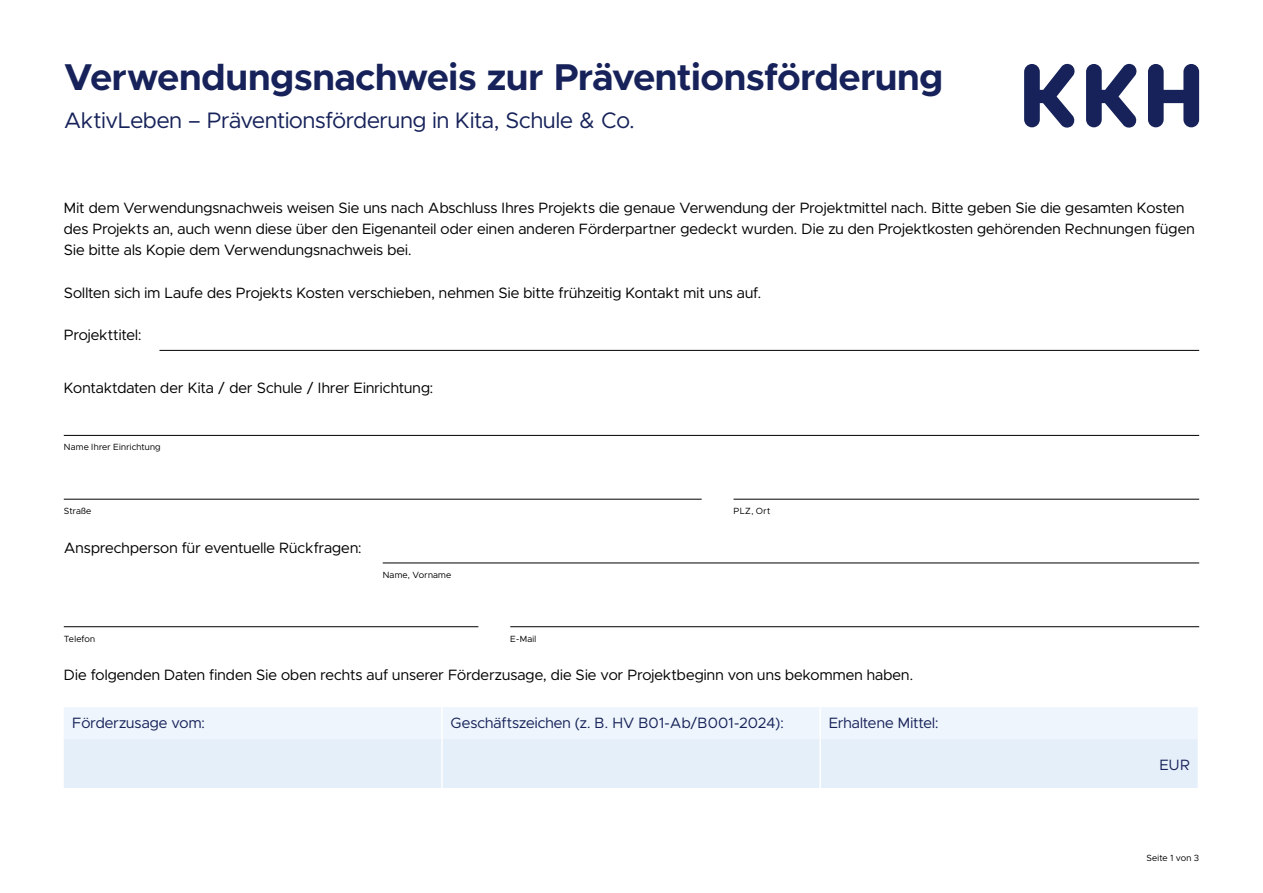
<style>
.page{position:relative;width:1263px;height:893px;background:#fff}
.page>*{position:absolute;margin:0;border:0;box-sizing:border-box;transform-origin:0 0}
.t1{font:700 37.5px "Metropolis";letter-spacing:-.005em;color:#162259}
.t2{font:22.5px "Metropolis";letter-spacing:-.005em;color:#162259}
.t3{font:15px/21.3px "Metropolis";letter-spacing:.01em;color:#000}
.t4{font:15px "Metropolis";letter-spacing:.005em;color:#162259}
.t5{font:9px "Metropolis";letter-spacing:.03em;color:#000}
</style>
<div class="page">
<svg style="left:1024px;top:63px;width:51px;height:65px"></svg>
<svg style="left:1148px;top:64px;width:51px;height:63px"></svg>
<svg style="left:1086px;top:63px;width:51px;height:65px"></svg>
<hr style="left:159px;top:350px;width:1040px;height:1px;background:#000">
<hr style="left:64px;top:435px;width:1135px;height:1px;background:#000">
<hr style="left:64px;top:499px;width:638px;height:1px;background:#000">
<hr style="left:64px;top:626px;width:414px;height:1px;background:#000">
<hr style="left:510px;top:626px;width:689px;height:1px;background:#000">
<hr style="left:383px;top:563px;width:816px;height:1px;background:#000">
<hr style="left:733px;top:499px;width:466px;height:1px;background:#000">
<div style="left:64px;top:707px;width:1134px;height:32px;background:#eef5fc"></div>
<div style="left:64px;top:739px;width:1134px;height:49px;background:#e5effa"></div>
<hr style="left:441px;top:707px;width:2px;height:32px;background:#fff">
<hr style="left:819px;top:707px;width:2px;height:32px;background:#fff">
<hr style="left:441px;top:739px;width:2px;height:49px;background:#fff">
<hr style="left:819px;top:739px;width:2px;height:49px;background:#fff">
<h1 class="t1" style="left:64px;top:53px;width:881px">Verwendungsnachweis zur Präventionsförderung</h1>
<h2 class="t2" style="left:64px;top:106px;width:572px">AktivLeben – Präventionsförderung in Kita, Schule &amp; Co.</h2>
<p class="t3" style="left:64px;top:197px;width:1132px">Mit dem Verwendungsnachweis weisen Sie uns nach Abschluss Ihres Projekts die genaue Verwendung der Projektmittel nach. Bitte geben Sie die gesamten Kosten des Projekts an, auch wenn diese über den Eigenanteil oder einen anderen Förderpartner gedeckt wurden. Die zu den Projektkosten gehörenden Rechnungen fügen<br>Sie bitte als Kopie dem Verwendungsnachweis bei.</p>
<p class="t3" style="left:64px;top:282px;width:699px">Sollten sich im Laufe des Projekts Kosten verschieben, nehmen Sie bitte frühzeitig Kontakt mit uns auf.</p>
<p class="t3" style="left:64px;top:324px;width:79px">Projekttitel:</p>
<p class="t3" style="left:64px;top:377px;width:371px">Kontaktdaten der Kita / der Schule / Ihrer Einrichtung:</p>
<p class="t5" style="left:64px;top:442px;width:98px">Name Ihrer Einrichtung</p>
<p class="t5" style="left:64px;top:506px;width:29px">Straße</p>
<p class="t3" style="left:64px;top:537px;width:299px">Ansprechperson für eventuelle Rückfragen:</p>
<p class="t5" style="left:383px;top:569px;width:70px">Name, Vorname</p>
<p class="t5" style="left:64px;top:633px;width:33px">Telefon</p>
<p class="t5" style="left:510px;top:633px;width:28px">E-Mail</p>
<p class="t5" style="left:733px;top:506px;width:38px">PLZ, Ort</p>
<p class="t3" style="left:64px;top:664px;width:851px">Die folgenden Daten finden Sie oben rechts auf unserer Förderzusage, die Sie vor Projektbeginn von uns bekommen haben.</p>
<p class="t4" style="left:72px;top:713px;width:134px">Förderzusage vom:</p>
<p class="t4" style="left:450px;top:713px;width:335px">Geschäftszeichen (z. B. HV B01-Ab/B001-2024):</p>
<p class="t4" style="left:829px;top:713px;width:111px">Erhaltene Mittel:</p>
<p class="t4" style="left:1159px;top:755px;width:32px">EUR</p>
<p class="t5" style="left:1146px;top:852px;width:54px">Seite 1 von 3</p>
</div>
